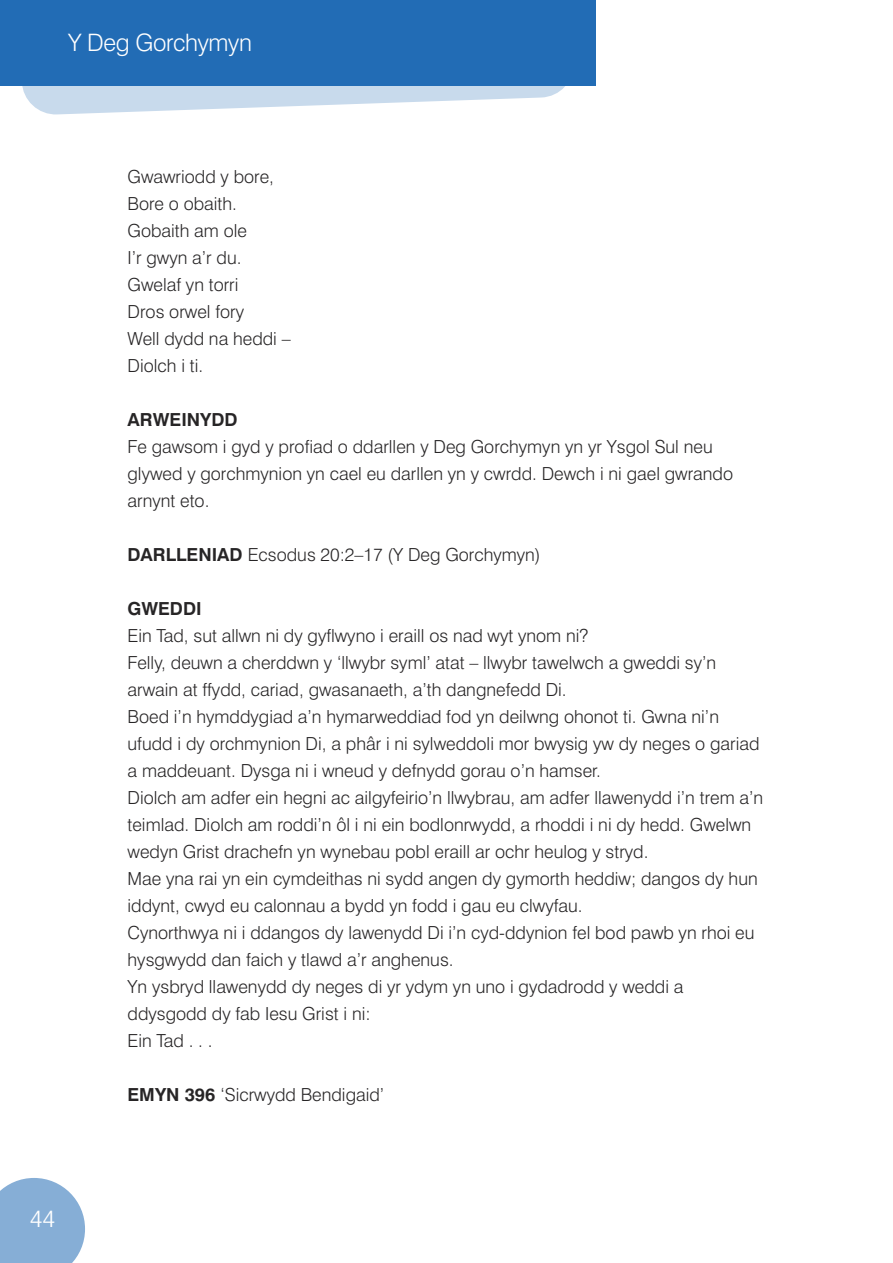
<style>
.page{position:relative;width:893px;height:1263px;background:#fff}
.page>*{position:absolute;margin:0;border:0;box-sizing:border-box;transform-origin:0 0}
.t1{font:300 24px "Swiss 721 BT";letter-spacing:-.015em;color:#fff}
.t2{font:300 18px/27px "Swiss 721 BT";color:#272526}
.t3{font:700 18px "Swiss 721 BT";color:#272526}
.s1{font-weight:700}
</style>
<div class="page">
<svg style="left:0;top:1178px;width:85px;height:85px;background:#95b8db"></svg>
<div style="left:0;top:1242px;width:32px;height:21px;background:#86aed6"></div>
<svg style="left:20px;top:85px;width:555px;height:30px;fill:#c8daec"></svg>
<div style="left:0;top:0;width:595px;height:85px;background:#226cb5"></div>
<p class="t1" style="left:68px;top:34px;width:185px">Y Deg Gorchymyn</p>
<p class="t1" style="left:30px;top:1209px;width:27px">44</p>
<p class="t2" style="left:128px;top:165px;width:148px">Gwawriodd y bore,</p>
<p class="t2" style="left:128px;top:192px;width:111px">Bore o obaith.</p>
<p class="t2" style="left:128px;top:219px;width:121px">Gobaith am ole</p>
<p class="t2" style="left:128px;top:246px;width:116px">I’r gwyn a’r du.</p>
<p class="t2" style="left:128px;top:273px;width:112px">Gwelaf yn torri</p>
<p class="t2" style="left:128px;top:300px;width:118px">Dros orwel fory</p>
<p class="t2" style="left:128px;top:327px;width:165px">Well dydd na heddi –</p>
<p class="t2" style="left:128px;top:354px;width:77px">Diolch i ti.</p>
<p class="t3" style="left:128px;top:413px;width:111px">ARWEINYDD</p>
<p class="t2" style="left:128px;top:435px;width:607px">Fe gawsom i gyd y profiad o ddarllen y Deg Gorchymyn yn yr Ysgol Sul neu glywed y gorchmynion yn cael eu darllen yn y cwrdd. Dewch i ni gael gwrando arnynt eto.</p>
<p class="t2" style="left:128px;top:543px;width:415px"><span class="s1">DARLLENIAD</span> Ecsodus 20:2–17 (Y Deg Gorchymyn)</p>
<p class="t3" style="left:128px;top:602px;width:76px">GWEDDI</p>
<p class="t2" style="left:128px;top:624px;width:462px">Ein Tad, sut allwn ni dy gyflwyno i eraill os nad wyt ynom ni?</p>
<p class="t2" style="left:128px;top:651px;width:590px">Felly, deuwn a cherddwn y ‘llwybr syml’ atat – llwybr tawelwch a gweddi sy’n arwain at ffydd, cariad, gwasanaeth, a’th dangnefedd Di.</p>
<p class="t2" style="left:128px;top:705px;width:633px">Boed i’n hymddygiad a’n hymarweddiad fod yn deilwng ohonot ti. Gwna ni’n ufudd i dy orchmynion Di, a phâr i ni sylweddoli mor bwysig yw dy neges o gariad a maddeuant. Dysga ni i wneud y defnydd gorau o’n hamser.</p>
<p class="t2" style="left:128px;top:786px;width:637px">Diolch am adfer ein hegni ac ailgyfeirio’n llwybrau, am adfer llawenydd i’n trem a’n teimlad. Diolch am roddi’n ôl i ni ein bodlonrwydd, a rhoddi i ni dy hedd. Gwelwn wedyn Grist drachefn yn wynebau pobl eraill ar ochr heulog y stryd.</p>
<p class="t2" style="left:128px;top:867px;width:632px">Mae yna rai yn ein cymdeithas ni sydd angen dy gymorth heddiw; dangos dy hun iddynt, cwyd eu calonnau a bydd yn fodd i gau eu clwyfau.</p>
<p class="t2" style="left:128px;top:921px;width:628px">Cynorthwya ni i ddangos dy lawenydd Di i’n cyd-ddynion fel bod pawb yn rhoi eu hysgwydd dan faich y tlawd a’r anghenus.</p>
<p class="t2" style="left:128px;top:975px;width:557px">Yn ysbryd llawenydd dy neges di yr ydym yn uno i gydadrodd y weddi a ddysgodd dy fab Iesu Grist i ni:</p>
<p class="t2" style="left:128px;top:1029px;width:87px">Ein Tad . . .</p>
<p class="t2" style="left:128px;top:1083px;width:258px"><span class="s1">EMYN 396</span> ‘Sicrwydd Bendigaid’</p>
</div>
